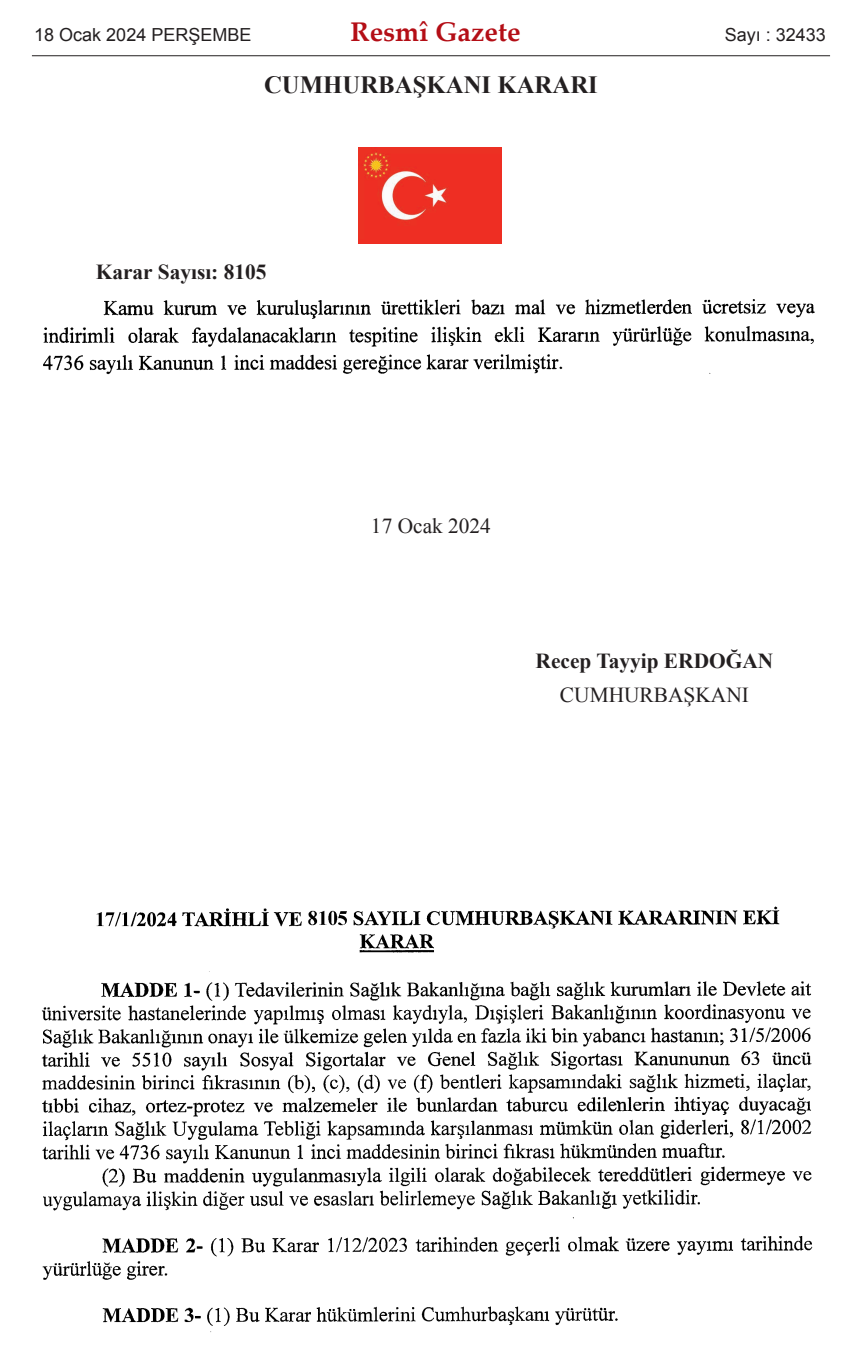
<style>
.page{position:relative;width:862px;height:1365px;background:#fff}
.page>*{position:absolute;margin:0;border:0;box-sizing:border-box;transform-origin:0 0}
.t1{font:700 27px "Palatino Linotype";color:#b40e16}
.t2{font:700 24.75px "Times New Roman";color:#231f20}
.t3{font:700 21.38px "Times New Roman";color:#231f20}
.t4{font:21.38px "Times New Roman";color:#231f20}
.t5{font:18px "Arial";color:#231f20}
</style>
<div class="page">
<img style="left:358px;top:148px;width:143px;height:95px">
<img style="left:43px;top:299px;width:772px;height:76px">
<img style="left:41px;top:906px;width:772px;height:427px">
<hr style="left:32px;top:55px;width:797px;height:1px;background:#231f20">
<p class="t5" style="left:34px;top:25px;width:219px">18 Ocak 2024 PERŞEMBE</p>
<p class="t1" style="left:350px;top:21px;width:171px">Resmî Gazete</p>
<p class="t5" style="left:724px;top:25px;width:103px">Sayı : 32433</p>
<p class="t2" style="left:264px;top:71px;width:335px">CUMHURBAŞKANI KARARI</p>
<p class="t3" style="left:96px;top:260px;width:172px">Karar Sayısı: 8105</p>
<p class="t4" style="left:371px;top:514px;width:121px">17 Ocak 2024</p>
<p class="t3" style="left:535px;top:649px;width:239px">Recep Tayyip ERDOĞAN</p>
<p class="t4" style="left:559px;top:683px;width:190px">CUMHURBAŞKANI</p>
</div>
